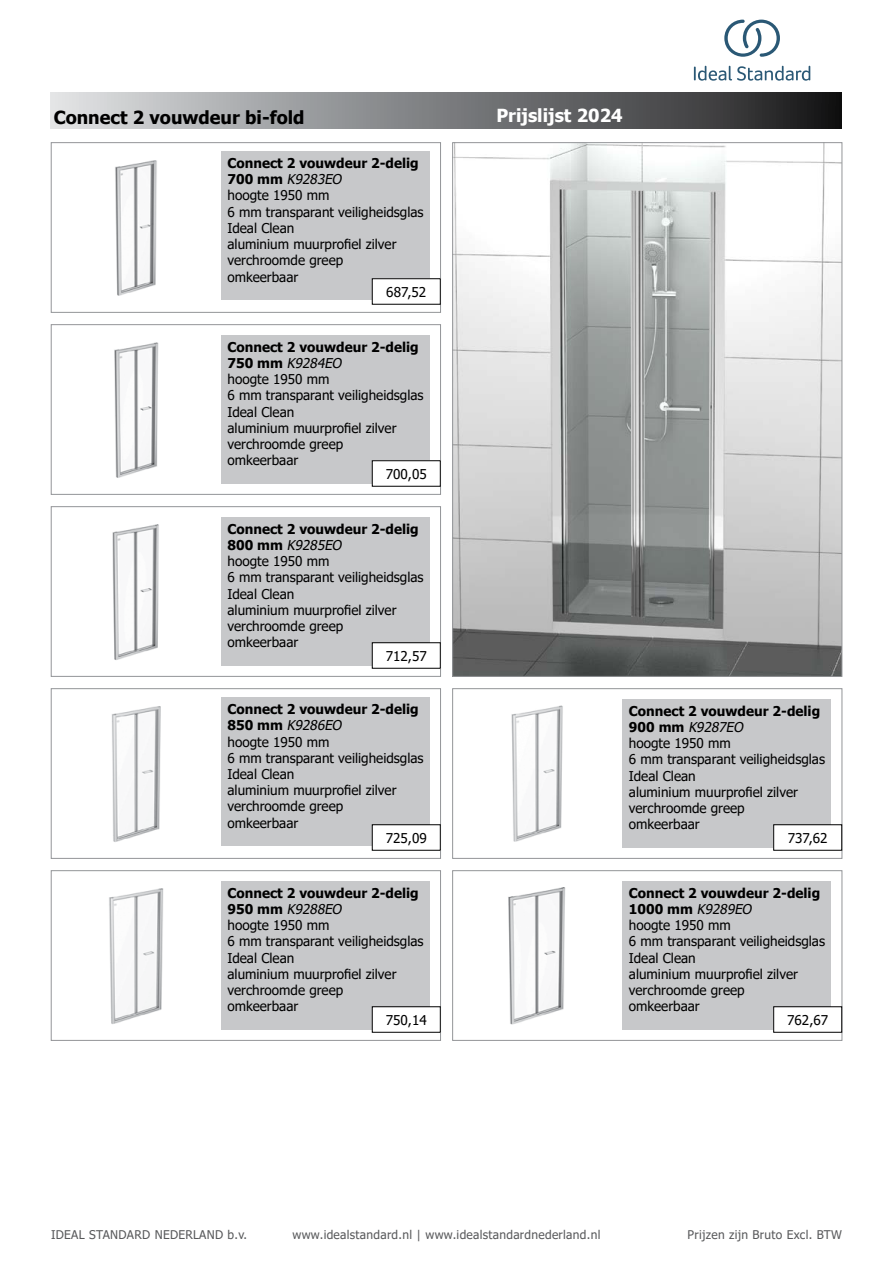
<style>
.page{position:relative;width:893px;height:1263px;background:#fff}
.page>*{position:absolute;margin:0;border:0;box-sizing:border-box;transform-origin:0 0}
.t1{font:700 18px "Tahoma";color:#000}
.t2{font:700 18px "Tahoma";color:#fff}
.t3{font:13.5px/16.2px "Tahoma";color:#000}
.t4{font:12px "Tahoma";letter-spacing:.025em;color:#58595b}
.s1{font-weight:700}
.s2{font-style:italic}
</style>
<div class="page">
<div style="left:51px;top:92px;width:791px;height:37px;background:linear-gradient(to right,#dee1e3,#1a1a1b)"></div>
<div style="left:51px;top:142px;width:390px;height:171px;border:1px solid #939598"></div>
<div style="left:51px;top:324px;width:390px;height:171px;border:1px solid #939598"></div>
<div style="left:51px;top:506px;width:390px;height:170px;border:1px solid #939598"></div>
<img style="left:454px;top:144px;width:386px;height:530px">
<img style="left:112px;top:524px;width:47px;height:136px">
<div style="left:221px;top:517px;width:209px;height:149px;background:#c7c8ca"></div>
<img style="left:114px;top:342px;width:45px;height:136px">
<div style="left:221px;top:335px;width:209px;height:149px;background:#c7c8ca"></div>
<img style="left:115px;top:160px;width:42px;height:136px">
<div style="left:221px;top:151px;width:209px;height:149px;background:#c7c8ca"></div>
<div style="left:452px;top:870px;width:390px;height:170px;border:1px solid #939598"></div>
<img style="left:508px;top:887px;width:58px;height:138px">
<div style="left:622px;top:881px;width:209px;height:149px;background:#c7c8ca"></div>
<div style="left:452px;top:688px;width:390px;height:170px;border:1px solid #939598"></div>
<img style="left:511px;top:705px;width:52px;height:137px">
<div style="left:622px;top:699px;width:209px;height:149px;background:#c7c8ca"></div>
<div style="left:51px;top:688px;width:390px;height:170px;border:1px solid #939598"></div>
<div style="left:51px;top:870px;width:390px;height:170px;border:1px solid #939598"></div>
<img style="left:109px;top:888px;width:55px;height:136px">
<div style="left:221px;top:881px;width:209px;height:149px;background:#c7c8ca"></div>
<img style="left:112px;top:706px;width:49px;height:136px">
<div style="left:221px;top:697px;width:209px;height:149px;background:#c7c8ca"></div>
<div style="left:372px;top:279px;width:68px;height:25px;background:#fff"></div>
<div style="left:372px;top:643px;width:68px;height:25px;background:#fff"></div>
<div style="left:372px;top:642px;width:68px;height:26px;border:1px solid #000"></div>
<div style="left:372px;top:461px;width:68px;height:25px;background:#fff"></div>
<div style="left:372px;top:460px;width:68px;height:26px;border:1px solid #000"></div>
<div style="left:372px;top:825px;width:68px;height:25px;background:#fff"></div>
<div style="left:372px;top:824px;width:68px;height:26px;border:1px solid #000"></div>
<div style="left:372px;top:1007px;width:68px;height:25px;background:#fff"></div>
<div style="left:372px;top:1006px;width:68px;height:26px;border:1px solid #000"></div>
<div style="left:774px;top:825px;width:68px;height:25px;background:#fff"></div>
<div style="left:773px;top:824px;width:69px;height:26px;border:1px solid #000"></div>
<div style="left:774px;top:1007px;width:68px;height:25px;background:#fff"></div>
<div style="left:773px;top:1006px;width:69px;height:26px;border:1px solid #000"></div>
<svg style="left:694px;top:66px;width:116px;height:15px"></svg>
<svg style="left:724px;top:20px;width:56px;height:37px"></svg>
<h1 class="t1" style="left:54px;top:105px;width:252px">Connect 2 vouwdeur bi-fold</h1>
<p class="t3" style="left:227px;top:156px;width:198px"><span class="s1">Connect 2 vouwdeur 2-delig<br>7 0 0 m m</span> <span class="s2">K9283EO<br></span>hoogte 1950 mm<br>6 mm transparant veiligheidsglas<br>Ideal Clean<br>aluminium muurprofiel zilver verchroomde greep<br>omkeerbaar</p>
<p class="t3" style="left:386px;top:284px;width:41px">687,52</p>
<p class="t3" style="left:227px;top:340px;width:198px"><span class="s1">Connect 2 vouwdeur 2-delig<br>7 5 0 m m</span> <span class="s2">K9284EO<br></span>hoogte 1950 mm<br>6 mm transparant veiligheidsglas<br>Ideal Clean<br>aluminium muurprofiel zilver verchroomde greep<br>omkeerbaar</p>
<p class="t3" style="left:386px;top:466px;width:42px">700,05</p>
<p class="t3" style="left:227px;top:521px;width:198px"><span class="s1">Connect 2 vouwdeur 2-delig<br>8 0 0 m m</span> <span class="s2">K9285EO<br></span>hoogte 1950 mm<br>6 mm transparant veiligheidsglas<br>Ideal Clean<br>aluminium muurprofiel zilver verchroomde greep<br>omkeerbaar</p>
<p class="t3" style="left:386px;top:648px;width:42px">712,57</p>
<p class="t3" style="left:227px;top:702px;width:198px"><span class="s1">Connect 2 vouwdeur 2-delig<br>8 5 0 m m</span> <span class="s2">K9286EO<br></span>hoogte 1950 mm<br>6 mm transparant veiligheidsglas<br>Ideal Clean<br>aluminium muurprofiel zilver verchroomde greep<br>omkeerbaar</p>
<p class="t3" style="left:386px;top:830px;width:42px">725,09</p>
<p class="t3" style="left:227px;top:885px;width:198px"><span class="s1">Connect 2 vouwdeur 2-delig<br>9 5 0 m m</span> <span class="s2">K9288EO<br></span>hoogte 1950 mm<br>6 mm transparant veiligheidsglas<br>Ideal Clean<br>aluminium muurprofiel zilver verchroomde greep<br>omkeerbaar</p>
<p class="t3" style="left:386px;top:1012px;width:42px">750,14</p>
<h1 class="t2" style="left:496px;top:103px;width:128px">Prijslijst 2024</h1>
<p class="t3" style="left:629px;top:703px;width:198px"><span class="s1">Connect 2 vouwdeur 2-delig<br>9 0 0 m m</span> <span class="s2">K9287EO<br></span>hoogte 1950 mm<br>6 mm transparant veiligheidsglas<br>Ideal Clean<br>aluminium muurprofiel zilver verchroomde greep<br>omkeerbaar</p>
<p class="t3" style="left:788px;top:830px;width:41px">737,62</p>
<p class="t3" style="left:629px;top:885px;width:198px"><span class="s1">Connect 2 vouwdeur 2-delig<br>1 0 0 0 m m</span> <span class="s2">K9289EO<br></span>hoogte 1950 mm<br>6 mm transparant veiligheidsglas<br>Ideal Clean<br>aluminium muurprofiel zilver verchroomde greep<br>omkeerbaar</p>
<p class="t3" style="left:787px;top:1012px;width:42px">762,67</p>
<p class="t4" style="left:51px;top:1227px;width:198px">IDEAL STANDARD NEDERLAND b.v.</p>
<p class="t4" style="left:292px;top:1227px;width:309px">www.idealstandard.nl | www.idealstandardnederland.nl</p>
<p class="t4" style="left:688px;top:1227px;width:156px">Prijzen zijn Bruto Excl. BTW</p>
</div>
